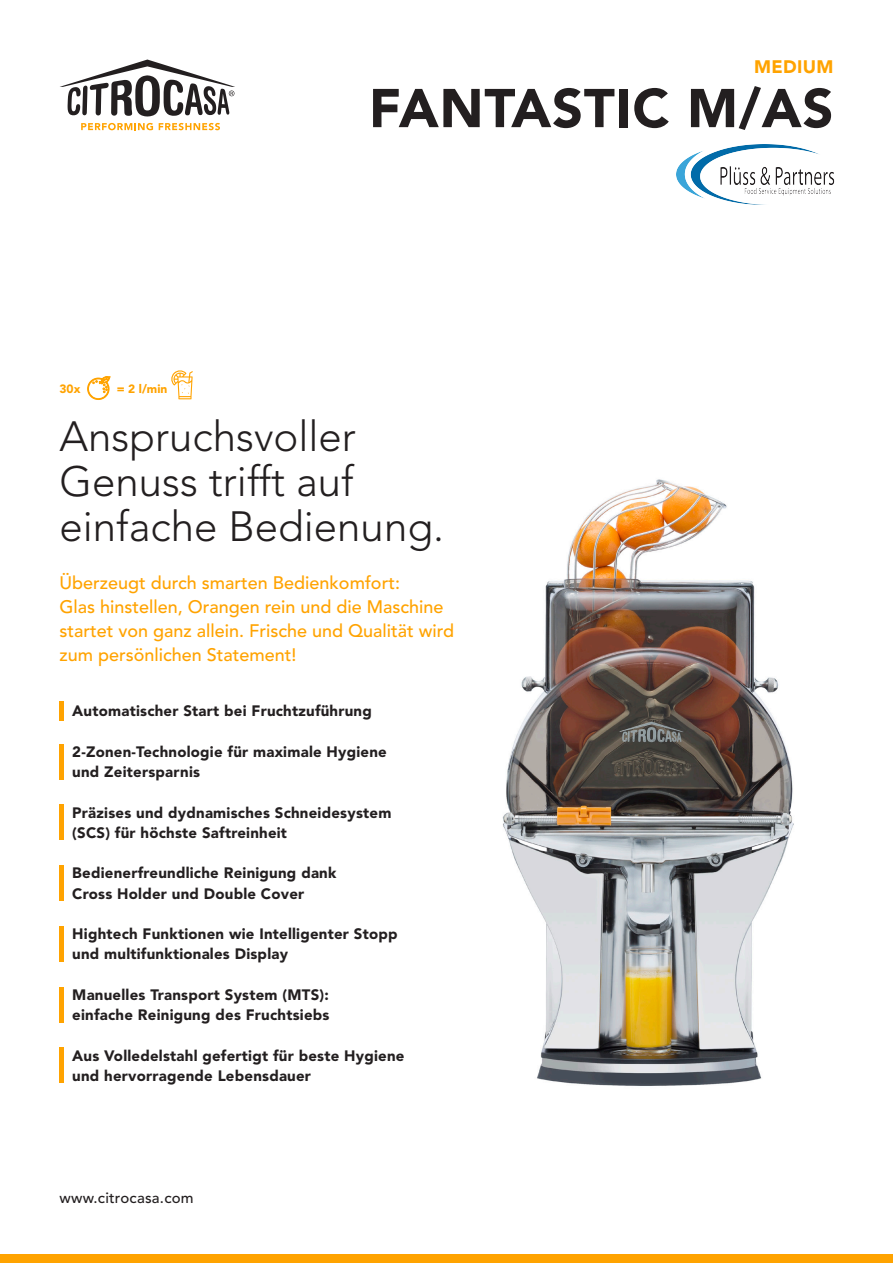
<style>
.page{position:relative;width:893px;height:1263px;background:#fff}
.page>*{position:absolute;margin:0;border:0;box-sizing:border-box;transform-origin:0 0}
.t1{font:900 54px "Avenir LT Std";letter-spacing:.015em;color:#231f20}
.t2{font:300 42px/45px "Avenir LT Std";color:#231f20}
.t3{font:500 18px/24px "Avenir LT Std";color:#ffa300}
.t4{font:900 18px "Avenir LT Std";letter-spacing:.02em;color:#ffa300}
.t5{font:900 15px/20.2px "Avenir LT Std";letter-spacing:.015em;color:#231f20}
.t6{font:500 15px "Avenir LT Std";letter-spacing:.015em;color:#231f20}
.t7{font:900 12px "Avenir LT Std";color:#ffa300}
</style>
<div class="page">
<hr style="left:60px;top:701px;width:4px;height:19px;background:#ffa300">
<hr style="left:60px;top:804px;width:4px;height:36px;background:#ffa300">
<hr style="left:60px;top:926px;width:4px;height:36px;background:#ffa300">
<hr style="left:60px;top:744px;width:4px;height:35px;background:#ffa300">
<hr style="left:60px;top:865px;width:4px;height:36px;background:#ffa300">
<hr style="left:60px;top:987px;width:4px;height:35px;background:#ffa300">
<hr style="left:60px;top:1047px;width:4px;height:36px;background:#ffa300">
<div style="left:0;top:1254px;width:893px;height:9px;background:#ffa300"></div>
<svg style="left:60px;top:60px;width:175px;height:56px"></svg>
<svg style="left:81px;top:123px;width:72px;height:7px"></svg>
<svg style="left:159px;top:123px;width:61px;height:7px"></svg>
<svg style="left:87px;top:376px;width:24px;height:24px"></svg>
<svg style="left:171px;top:370px;width:22px;height:29px"></svg>
<img style="left:502px;top:479px;width:292px;height:607px">
<img style="left:676px;top:145px;width:158px;height:60px">
<p class="t7" style="left:60px;top:381px;width:22px">30x</p>
<p class="t7" style="left:117px;top:381px;width:52px">= 2 l/min</p>
<p class="t4" style="left:754px;top:56px;width:81px">MEDIUM</p>
<h1 class="t1" style="left:369px;top:76px;width:466px">FANTASTIC M/AS</h1>
<h2 class="t2" style="left:60px;top:415px;width:386px">Anspruchsvoller<br>Genuss trifft auf einfache Bedienung.</h2>
<p class="t3" style="left:60px;top:572px;width:396px">Überzeugt durch smarten Bedienkomfort:<br>Glas hinstellen, Orangen rein und die Maschine startet von ganz allein. Frische und Qualität wird zum persönlichen Statement!</p>
<p class="t5" style="left:72px;top:701px;width:301px">Automatischer Start bei Fruchtzuführung</p>
<p class="t5" style="left:72px;top:741px;width:316px">2-Zonen-Technologie für maximale Hygiene und Zeitersparnis</p>
<p class="t5" style="left:72px;top:802px;width:321px">Präzises und dydnamisches Schneidesystem (SCS) für höchste Saftreinheit</p>
<p class="t5" style="left:72px;top:863px;width:266px">Bedienerfreundliche Reinigung dank<br>Cross Holder und Double Cover</p>
<p class="t5" style="left:72px;top:924px;width:327px">Hightech Funktionen wie Intelligenter Stopp und multifunktionales Display</p>
<p class="t5" style="left:72px;top:984px;width:259px">Manuelles Transport System (MTS): einfache Reinigung des Fruchtsiebs</p>
<p class="t5" style="left:72px;top:1045px;width:334px">Aus Volledelstahl gefertigt für beste Hygiene und hervorragende Lebensdauer</p>
<p class="t6" style="left:60px;top:1189px;width:136px">www.citrocasa.com</p>
</div>
